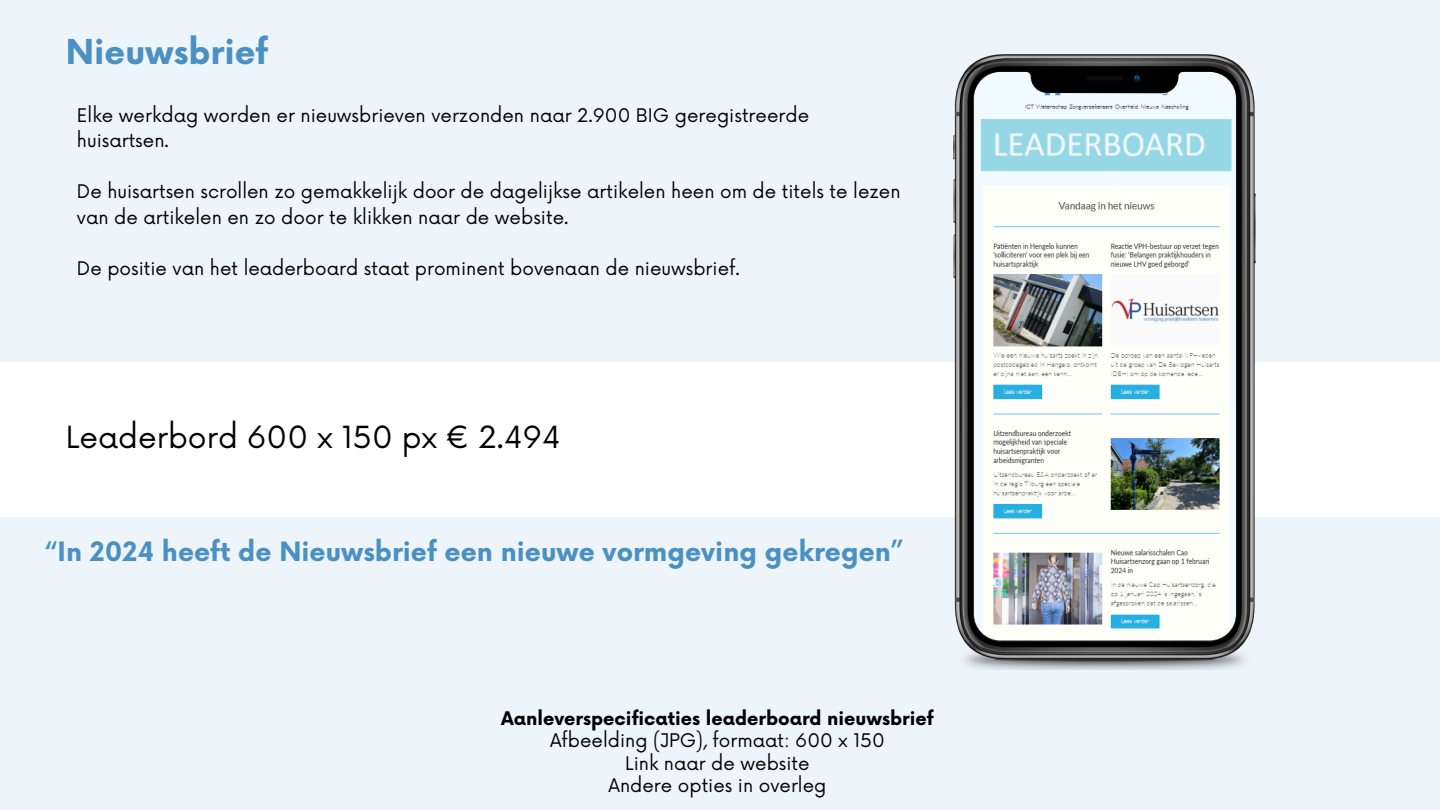
<style>
.page{position:relative;width:1440px;height:810px;background:#edf4fa}
.page>*{position:absolute;margin:0;border:0;box-sizing:border-box;transform-origin:0 0}
.t1{font:700 33.4px "Now";color:#4b90c3}
.t2{font:29.8px "Now";color:#000}
.t3{font:700 26px "Now";color:#4b90c3}
.t4{font:18.3px/25.5px "Now";color:#000}
.t5{font:700 18.3px "Now";color:#000}
</style>
<div class="page">
<div style="left:0;top:362px;width:1440px;height:154px;background:#fff"></div>
<img style="left:954px;top:54px;width:302px;height:615px">
<img style="left:974px;top:72px;width:262px;height:568px">
<p class="t1" style="left:66px;top:34px;width:204px">Nieuwsbrief</p>
<p class="t4" style="left:77px;top:103px;width:734px">Elke werkdag worden er nieuwsbrieven verzonden naar 2.900 BIG geregistreerde huisartsen.</p>
<p class="t4" style="left:77px;top:180px;width:825px">De huisartsen scrollen zo gemakkelijk door de dagelijkse artikelen heen om de titels te lezen van de artikelen en zo door te klikken naar de website.</p>
<p class="t4" style="left:77px;top:256px;width:664px">De positie van het leaderboard staat prominent bovenaan de nieuwsbrief.</p>
<p class="t2" style="left:66px;top:421px;width:496px">Leaderbord 600 x 150 px € 2.494</p>
<h2 class="t3" style="left:44px;top:537px;width:861px">“In 2024 heeft de Nieuwsbrief een nieuwe vormgeving gekregen”</h2>
<h3 class="t5" style="left:501px;top:708px;width:434px">Aanleverspecificaties leaderboard nieuwsbrief</h3>
<p class="t4" style="left:550px;top:729px;width:336px">Afbeelding (JPG), formaat: 600 x 150</p>
<p class="t4" style="left:625px;top:751px;width:186px">Link naar de website</p>
<p class="t4" style="left:608px;top:774px;width:219px">Andere opties in overleg</p>
</div>
